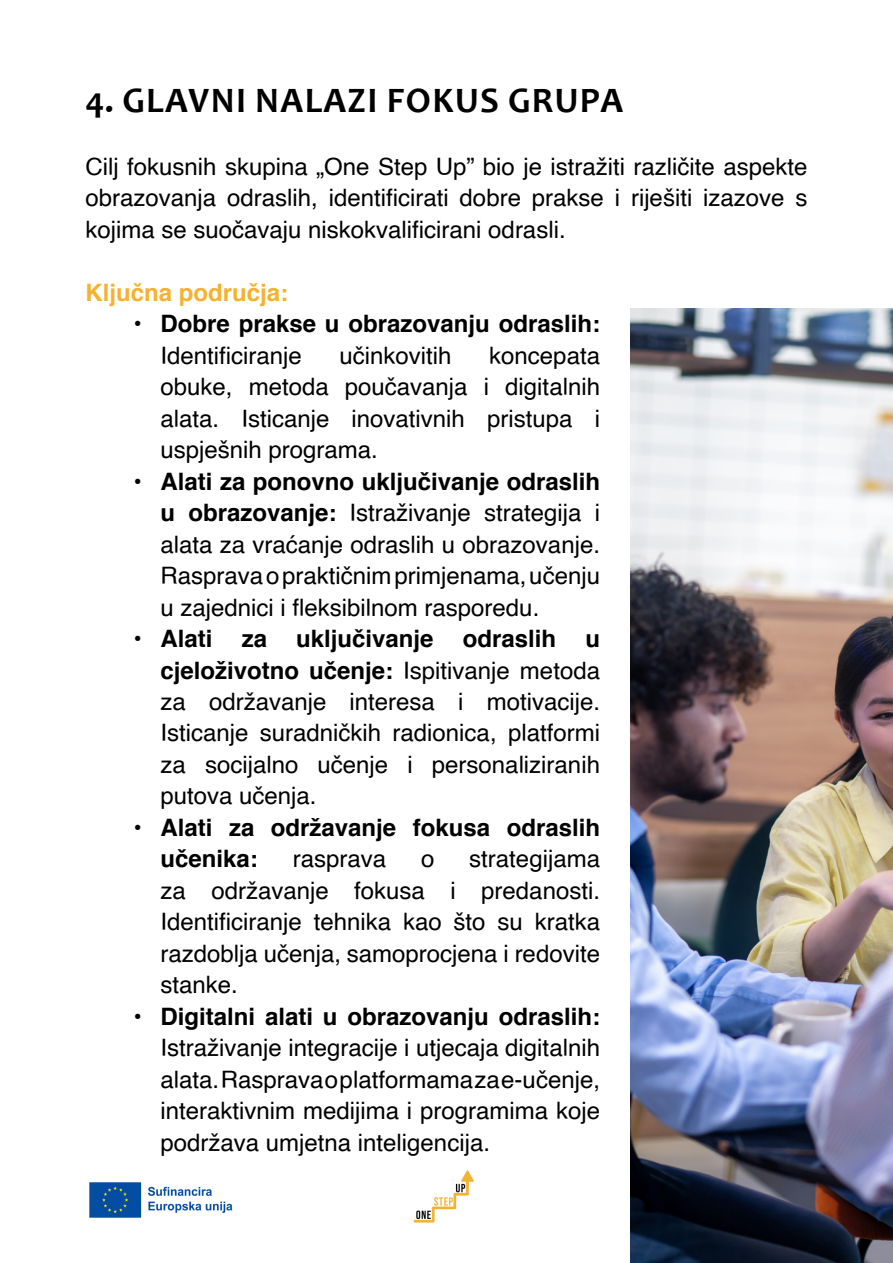
<style>
.page{position:relative;width:893px;height:1263px;background:#fff}
.page>*{position:absolute;margin:0;border:0;box-sizing:border-box;transform-origin:0 0}
.t1{font:700 36px "Candara";letter-spacing:.04em;color:#000}
.t2{font:24px/31.5px "Helvetica";color:#000;text-align:justify}
.t3{font:700 24px/31.5px "Helvetica";color:#000}
.t4{font:700 24px "Helvetica";color:#f5b130}
.s1{font-weight:400}
.s2{font-weight:700}
</style>
<div class="page">
<img style="left:89px;top:1182px;width:144px;height:36px">
<img style="left:413px;top:1170px;width:61px;height:53px">
<img style="left:630px;top:309px;width:263px;height:954px">
<h1 class="t1" style="left:86px;top:77px;width:539px">4. GLAVNI NALAZI FOKUS GRUPA</h1>
<p class="t2" style="left:86px;top:151px;width:723px">Cilj fokusnih skupina „One Step Up” bio je istražiti različite aspekte obrazovanja odraslih, identificirati dobre prakse i riješiti izazove s kojima se suočavaju niskokvalificirani odrasli.</p>
<p class="t4" style="left:86px;top:273px;width:204px">Ključna područja:</p>
<p class="t3" style="left:160px;top:308px;width:441px;text-indent:-27px"><span class="s1">•</span> Dobre prakse u obrazovanju odraslih:<br><span class="s1">Identificiranje</span></p>
<p class="t2" style="left:340px;top:340px;width:114px">učinkovitih</p>
<p class="t2" style="left:160px;top:340px;width:441px;text-indent:329px">koncepata obuke, metoda poučavanja i digitalnih alata. Isticanje inovativnih pristupa i uspješnih programa.</p>
<p class="t2" style="left:160px;top:466px;width:441px;text-indent:-27px">• <span class="s2">Alati za ponovno uključivanje odraslih u obrazovanje:</span> Istraživanje strategija i alata za vraćanje odraslih u obrazovanje.<br>Rasprava o praktičnim primjenama, učenju u zajednici i fleksibilnom rasporedu.</p>
<p class="t2" style="left:160px;top:623px;width:441px;text-indent:-27px">• <span class="s2">Alati za uključivanje odraslih u cjeloživotno učenje:</span> Ispitivanje metoda za održavanje interesa i motivacije.<br>Isticanje suradničkih radionica, platformi za socijalno učenje i personaliziranih putova učenja.</p>
<p class="t3" style="left:160px;top:812px;width:441px;text-indent:-27px"><span class="s1">•</span> Alati za održavanje fokusa odraslih učenika:</p>
<p class="t2" style="left:160px;top:844px;width:441px;text-indent:309px">strategijama za održavanje fokusa i predanosti.<br>Identificiranje tehnika kao što su kratka razdoblja učenja, samoprocjena i redovite stanke.</p>
<p class="t2" style="left:160px;top:1001px;width:441px;text-indent:-27px">• <span class="s2">Digitalni alati u obrazovanju odraslih:<br></span>Istraživanje integracije i utjecaja digitalnih alata. Rasprava o platformama za e-učenje, interaktivnim medijima i programima koje podržava umjetna inteligencija.</p>
<p class="t2" style="left:293px;top:844px;width:95px">rasprava</p>
<p class="t2" style="left:421px;top:844px;width:15px">o</p>
</div>
